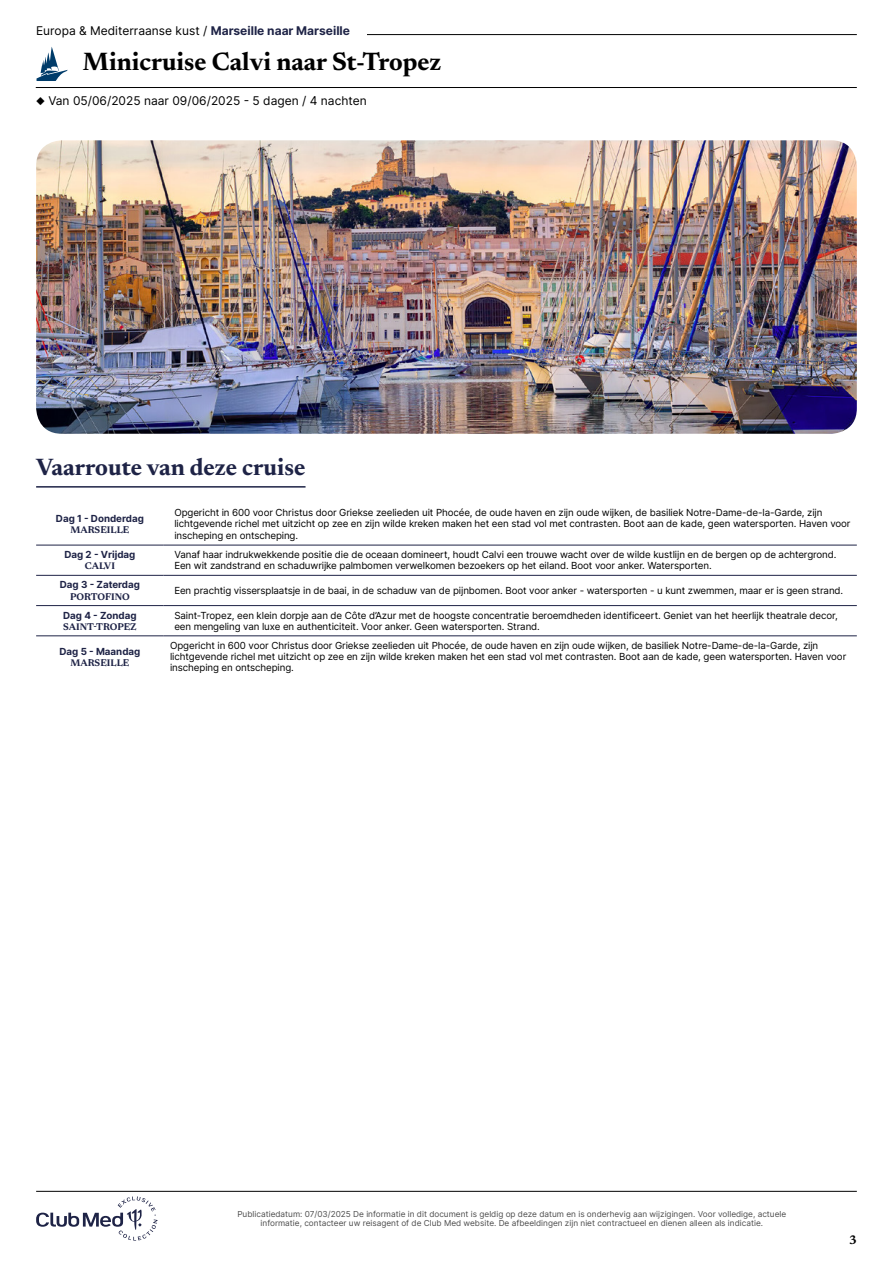
<style>
.page{position:relative;width:893px;height:1263px;background:#fff}
.page>*{position:absolute;margin:0;border:0;box-sizing:border-box;transform-origin:0 0}
.t1{font:700 25.5px "Newsreader 24 pt";color:#000}
.t2{font:700 24px "Newsreader 24 pt";color:#1e2346}
.t3{font:700 12.6px "Newsreader 24 pt";color:#000}
.t4{font:12px "Inter";color:#000}
.t5{font:9.75px/11.2px "Inter";letter-spacing:-.01em;color:#000}
.t6{font:700 9.75px "Inter";color:#1e2346}
.t7{font:700 9.75px "Newsreader 24 pt";color:#1e2346}
.t8{font:8.25px/9px "Inter";color:#4d4d4d;text-align:center}
.s1{font-weight:700;color:#1e2346}
</style>
<div class="page">
<hr style="left:107px;top:34px;width:750px;height:1px;background:#000">
<hr style="left:36px;top:87px;width:821px;height:1px;background:#000">
<svg style="left:36px;top:47px;width:32px;height:34px"></svg>
<div style="left:36px;top:26px;width:331px;height:17px;background:#fff"></div>
<img style="left:36px;top:140px;width:821px;height:294px">
<hr style="left:36px;top:486px;width:270px;height:2px;background:#1e2346">
<hr style="left:36px;top:545px;width:128px;height:1px;background:#1e2346">
<hr style="left:164px;top:545px;width:693px;height:1px;background:#1e2346">
<hr style="left:36px;top:575px;width:128px;height:1px;background:#1e2346">
<hr style="left:164px;top:575px;width:693px;height:1px;background:#1e2346">
<hr style="left:36px;top:605px;width:128px;height:1px;background:#1e2346">
<hr style="left:36px;top:636px;width:128px;height:1px;background:#1e2346">
<hr style="left:164px;top:605px;width:693px;height:1px;background:#1e2346">
<hr style="left:164px;top:636px;width:693px;height:1px;background:#1e2346">
<svg style="left:36px;top:1196px;width:122px;height:44px"></svg>
<hr style="left:36px;top:1191px;width:821px;height:1px;background:#000">
<p class="t4" style="left:36px;top:22px;width:315px">Europa &amp; Mediterraanse kust / <span class="s1">Marseille naar Marseille</span></p>
<h1 class="t1" style="left:83px;top:43px;width:360px">Minicruise Calvi naar St-Tropez</h1>
<p class="t4" style="left:36px;top:92px;width:332px">◆ Van 05/06/2025 naar 09/06/2025 - 5 dagen / 4 nachten</p>
<h2 class="t2" style="left:36px;top:450px;width:271px">Vaarroute van deze cruise</h2>
<p class="t6" style="left:56px;top:511px;width:89px">Dag 1 - Donderdag</p>
<p class="t7" style="left:70px;top:523px;width:61px">MARSEILLE</p>
<p class="t5" style="left:174px;top:507px;width:678px">Opgericht in 600 voor Christus door Griekse zeelieden uit Phocée, de oude haven en zijn oude wijken, de basiliek Notre-Dame-de-la-Garde, zijn lichtgevende richel met uitzicht op zee en zijn wilde kreken maken het een stad vol met contrasten. Boot aan de kade, geen watersporten. Haven voor inscheping en ontscheping.</p>
<p class="t6" style="left:64px;top:547px;width:73px">Dag 2 - Vrijdag</p>
<p class="t7" style="left:85px;top:559px;width:32px">CALVI</p>
<p class="t5" style="left:174px;top:549px;width:664px">Vanaf haar indrukwekkende positie die de oceaan domineert, houdt Calvi een trouwe wacht over de wilde kustlijn en de bergen op de achtergrond.<br>Een wit zandstrand en schaduwrijke palmbomen verwelkomen bezoekers op het eiland. Boot voor anker. Watersporten.</p>
<p class="t6" style="left:60px;top:578px;width:82px">Dag 3 - Zaterdag</p>
<p class="t7" style="left:70px;top:589px;width:61px">PORTOFINO</p>
<p class="t5" style="left:174px;top:585px;width:670px">Een prachtig vissersplaatsje in de baai, in de schaduw van de pijnbomen. Boot voor anker - watersporten - u kunt zwemmen, maar er is geen strand.</p>
<p class="t6" style="left:63px;top:608px;width:75px">Dag 4 - Zondag</p>
<p class="t7" style="left:63px;top:620px;width:75px">SAINT-TROPEZ</p>
<p class="t5" style="left:174px;top:609px;width:665px">Saint-Tropez, een klein dorpje aan de Côte d’Azur met de hoogste concentratie beroemdheden identificeert. Geniet van het heerlijk theatrale decor, een mengeling van luxe en authenticiteit. Voor anker. Geen watersporten. Strand.</p>
<p class="t6" style="left:59px;top:644px;width:82px">Dag 5 - Maandag</p>
<p class="t7" style="left:70px;top:655px;width:61px">MARSEILLE</p>
<p class="t5" style="left:170px;top:639px;width:678px">Opgericht in 600 voor Christus door Griekse zeelieden uit Phocée, de oude haven en zijn oude wijken, de basiliek Notre-Dame-de-la-Garde, zijn lichtgevende richel met uitzicht op zee en zijn wilde kreken maken het een stad vol met contrasten. Boot aan de kade, geen watersporten. Haven voor inscheping en ontscheping.</p>
<p class="t8" style="left:237px;top:1209px;width:550px">Publicatiedatum: 07/03/2025 De informatie in dit document is geldig op deze datum en is onderhevig aan wijzigingen. Voor volledige, actuele informatie, contacteer uw reisagent of de Club Med website. De afbeeldingen zijn niet contractueel en dienen alleen als indicatie.</p>
<p class="t3" style="left:849px;top:1230px;width:9px">3</p>
</div>
